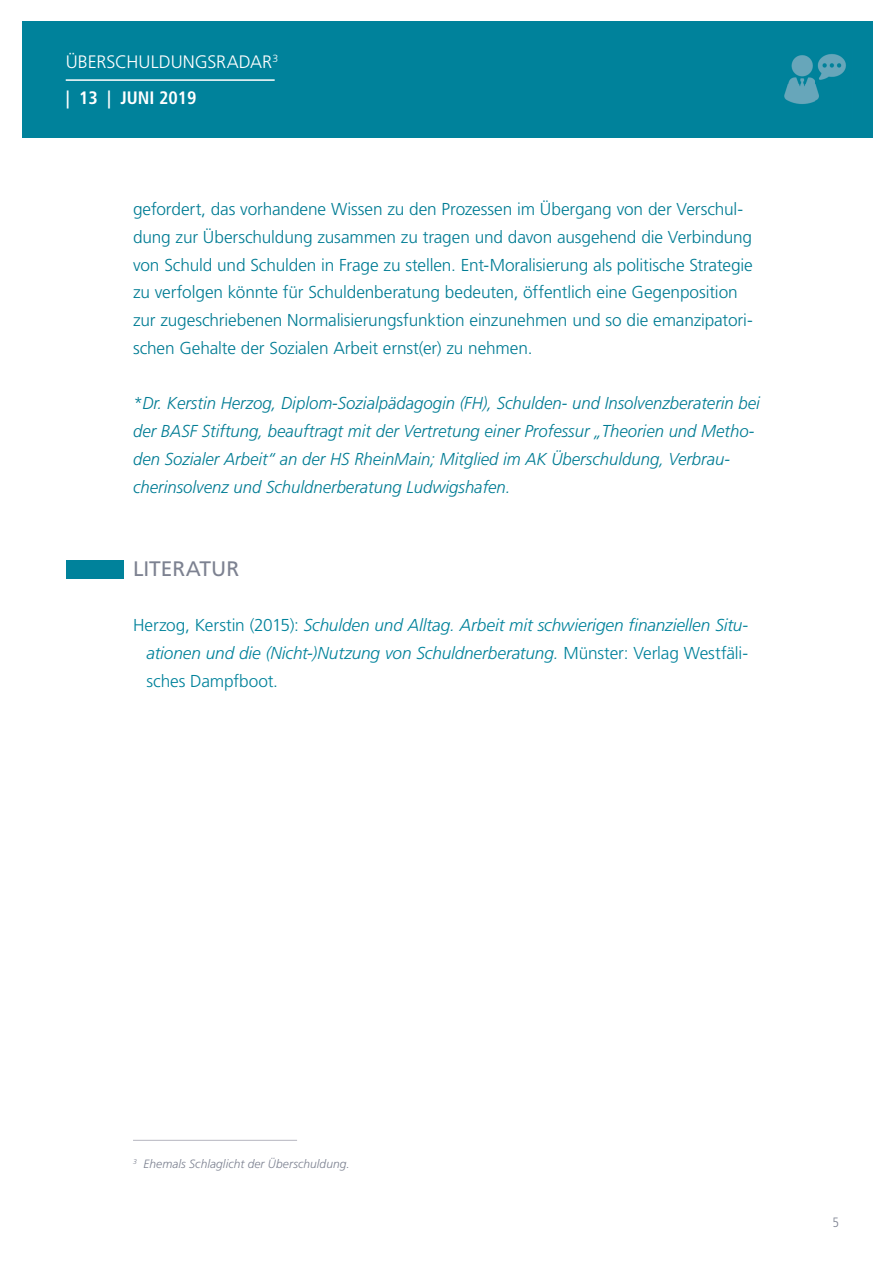
<style>
.page{position:relative;width:893px;height:1263px;background:#fff}
.page>*{position:absolute;margin:0;border:0;box-sizing:border-box;transform-origin:0 0}
.t1{font:21px "Frutiger";color:#7d8291}
.t2{font:300 18px/35.4px "Frutiger";color:#fff}
.t3{font:300 17.25px/27.8px "Frutiger";letter-spacing:-.01em;color:#007c94}
.t4{font:italic 300 17.25px/27.8px "Frutiger";color:#007c94}
.t5{font:italic 300 17.25px/27.8px "Frutiger";letter-spacing:-.01em;color:#00829b;text-align:justify}
.t6{font:300 condensed 13.5px "Frutiger";color:#7d8291}
.t7{font:italic 300 12px "Frutiger";letter-spacing:.005em;color:#7d8291}
.s1{font-weight:700;font-stretch:condensed}
.s2{font-style:normal}
</style>
<div class="page">
<div style="left:22px;top:21px;width:850px;height:117px;background:#00829b"></div>
<img style="left:784px;top:54px;width:62px;height:50px">
<hr style="left:66px;top:79px;width:209px;height:2px;background:#fff">
<hr style="left:133px;top:1140px;width:164px;height:1px;background:#b5b6bf">
<div style="left:66px;top:560px;width:57px;height:18px;background:#00829b"></div>
<p class="t2" style="left:66px;top:44px;width:214px">ÜBERSCHULDUNGSRADAR<sup>3 </sup><span class="s1">| 13 | JUNI 2019</span></p>
<p class="t3" style="left:133px;top:195px;width:621px">gefordert, das vorhandene Wissen zu den Prozessen im Übergang von der Verschul&shy;dung zur Überschuldung zusammen zu tragen und davon ausgehend die Verbindung von Schuld und Schulden in Frage zu stellen. Ent-Moralisierung als politische Strategie zu verfolgen könnte für Schuldenberatung bedeuten, öffentlich eine Gegenposition zur zugeschriebenen Normalisierungsfunktion einzunehmen und so die emanzipatori&shy;schen Gehalte der Sozialen Arbeit ernst(er) zu nehmen.</p>
<p class="t4" style="left:133px;top:389px;width:628px">*Dr. Kerstin Herzog, Diplom-Sozialpädagogin (FH), Schulden- und Insolvenzberaterin bei der BASF Stiftung, beauftragt mit der Vertretung einer Professur „Theorien und Metho&shy;den Sozialer Arbeit“ an der HS RheinMain; Mitglied im AK Überschuldung, Verbrau&shy;cherinsolvenz und Schuldnerberatung Ludwigshafen.</p>
<p class="t1" style="left:133px;top:556px;width:108px">LITERATUR</p>
<p class="t5" style="left:147px;top:611px;width:603px;text-indent:-14px"><span class="s2">Herzog, Kerstin (2015):</span> Schulden und Alltag. Arbeit mit schwierigen finanziellen Situ&shy;ationen und die (Nicht-)Nutzung von Schuldnerberatung. <span class="s2">Münster: Verlag Westfäli&shy;sches Dampfboot.</span></p>
<p class="t7" style="left:133px;top:1156px;width:218px"><sup>3</sup> Ehemals Schlaglicht der Überschuldung.</p>
<p class="t6" style="left:832px;top:1214px;width:8px">5</p>
</div>
